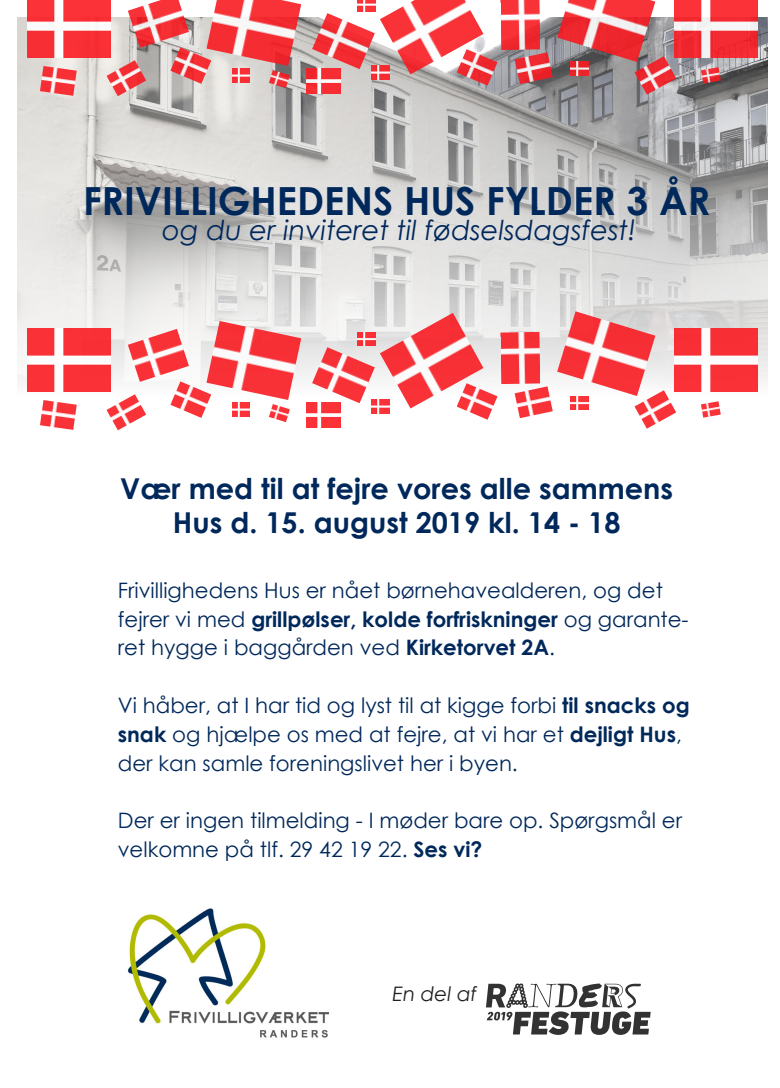
<style>
.page{position:relative;width:780px;height:1088px;background:#fff}
.page>*{position:absolute;margin:0;border:0;box-sizing:border-box;transform-origin:0 0}
.t1{font:700 38.75px "Century Gothic";color:#00285b}
.t2{font:700 28.75px/34.5px "Century Gothic";color:#00285b;text-align:center}
.t3{font:italic 27.5px "Century Gothic";color:#00285b}
.t4{font:21.25px/28.8px "Century Gothic";color:#00285b}
.t5{font:italic 20px "Century Gothic";color:#231f20}
.s1{font-weight:700}
</style>
<div class="page">
<img style="left:18px;top:18px;width:749px;height:389px">
<img style="left:27px;top:329px;width:84px;height:63px">
<img style="left:40px;top:400px;width:37px;height:30px">
<img style="left:674px;top:329px;width:83px;height:63px">
<img style="left:380px;top:313px;width:103px;height:95px">
<img style="left:206px;top:321px;width:95px;height:79px">
<img style="left:128px;top:329px;width:61px;height:53px">
<img style="left:557px;top:311px;width:98px;height:85px">
<img style="left:500px;top:332px;width:40px;height:52px">
<img style="left:312px;top:347px;width:63px;height:56px">
<img style="left:456px;top:383px;width:41px;height:37px">
<img style="left:306px;top:402px;width:34px;height:26px">
<img style="left:170px;top:381px;width:41px;height:37px">
<img style="left:106px;top:394px;width:40px;height:36px">
<img style="left:232px;top:403px;width:18px;height:13px">
<img style="left:634px;top:390px;width:42px;height:39px">
<img style="left:514px;top:386px;width:38px;height:32px">
<img style="left:269px;top:404px;width:21px;height:18px">
<img style="left:700px;top:401px;width:20px;height:17px">
<img style="left:570px;top:396px;width:18px;height:13px">
<img style="left:371px;top:400px;width:18px;height:13px">
<img style="left:357px;top:332px;width:18px;height:13px">
<img style="left:27px;top:0;width:84px;height:58px">
<img style="left:40px;top:66px;width:37px;height:30px">
<img style="left:674px;top:0;width:83px;height:58px">
<img style="left:380px;top:0;width:103px;height:74px">
<img style="left:206px;top:0;width:95px;height:66px">
<img style="left:128px;top:0;width:61px;height:48px">
<img style="left:557px;top:0;width:98px;height:62px">
<img style="left:500px;top:0;width:40px;height:50px">
<img style="left:312px;top:13px;width:63px;height:56px">
<img style="left:456px;top:49px;width:41px;height:37px">
<img style="left:306px;top:68px;width:34px;height:26px">
<img style="left:170px;top:47px;width:41px;height:37px">
<img style="left:106px;top:60px;width:40px;height:36px">
<img style="left:232px;top:69px;width:18px;height:13px">
<img style="left:634px;top:56px;width:42px;height:39px">
<img style="left:514px;top:52px;width:38px;height:32px">
<img style="left:269px;top:70px;width:21px;height:18px">
<img style="left:700px;top:67px;width:20px;height:17px">
<img style="left:570px;top:62px;width:18px;height:13px">
<img style="left:371px;top:66px;width:18px;height:13px">
<img style="left:357px;top:0;width:18px;height:11px">
<img style="left:127px;top:908px;width:203px;height:130px">
<svg style="left:486px;top:983px;width:164px;height:52px"></svg>
<p class="t1" style="left:83px;top:172px;width:628px">FRIVILLIGHEDENS HUS FYLDER 3 ÅR</p>
<p class="t3" style="left:162px;top:211px;width:475px">og du er inviteret til fødselsdagsfest!</p>
<p class="t2" style="left:120px;top:470px;width:554px">Vær med til at fejre vores alle sammens<br>Hus d. 15. august 2019 kl. 14 - 18</p>
<p class="t4" style="left:118px;top:575px;width:572px">Frivillighedens Hus er nået børnehavealderen, og det fejrer vi med <span class="s1">grillpølser, kolde forfriskninger</span> og garante&shy;ret hygge i baggården ved <span class="s1">Kirketorvet 2A</span>.</p>
<p class="t4" style="left:118px;top:690px;width:573px">Vi håber, at I har tid og lyst til at kigge forbi <span class="s1">til snacks og snak</span> og hjælpe os med at fejre, at vi har et <span class="s1">dejligt Hus</span>, der kan samle foreningslivet her i byen.</p>
<p class="t4" style="left:118px;top:805px;width:565px">Der er ingen tilmelding - I møder bare op. Spørgsmål er velkomne på tlf. 29 42 19 22. <span class="s1">Ses vi?</span></p>
<p class="t5" style="left:392px;top:980px;width:86px">En del af</p>
</div>
